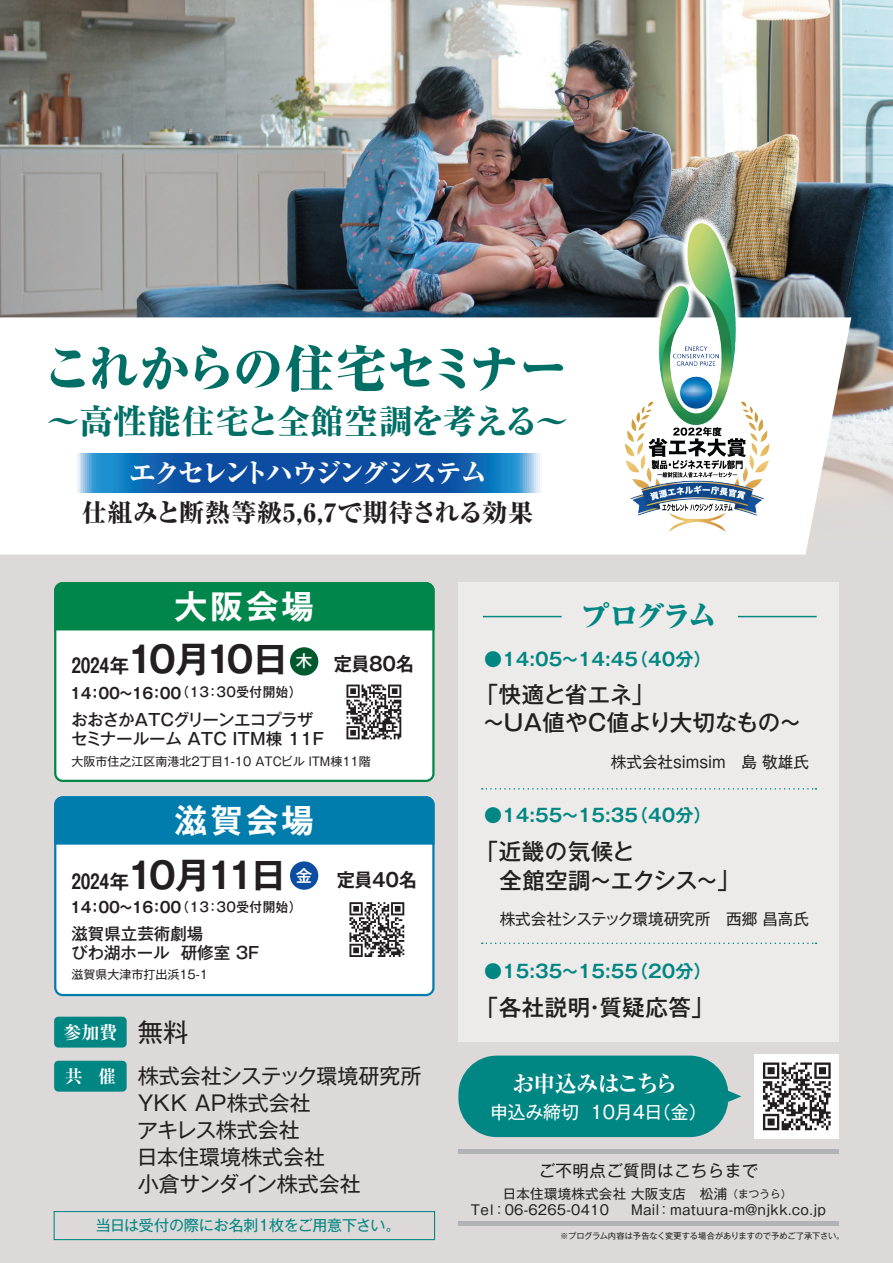
<style>
.page{position:relative;width:893px;height:1263px;background:#fff}
.page>*{position:absolute;margin:0;border:0;box-sizing:border-box;transform-origin:0 0}
.t1{font:800 expanded 50.4px "Ryumin Pro";letter-spacing:-.045em;color:#016f66}
.t2{font:700 36px "Gothic MB101 Pro De";letter-spacing:-.13em;color:#231f20}
.t3{font:800 34.05px "Ryumin Pro";color:#016f66}
.t4{font:700 33px "Gothic MB101 Pro De";letter-spacing:.08em;color:#fff}
.t5{font:800 expanded 30px "Ryumin Pro";letter-spacing:-.11em;color:#008683}
.t6{font:800 27px "Ryumin Pro";letter-spacing:-.115em;color:#fff}
.t7{font:800 25.35px "Ryumin Pro";letter-spacing:.005em;color:#231f20}
.t8{font:500 22.5px/28.5px "Gothic MB101 Pro";letter-spacing:.02em;color:#231f20}
.t9{font:500 22.5px/28.5px "Gothic MB101 Pro";letter-spacing:-.01em;color:#231f20}
.t10{font:700 expanded 22.5px "Ryumin Pro";letter-spacing:-.09em;color:#fff}
.t11{font:21px/27px "Gothic MB101 Pro";color:#231f20}
.t12{font:700 18.9px "Gothic MB101 Pro De";letter-spacing:-.02em;color:#231f20;scale:.95 1}
.t13{font:700 18px "Gothic MB101 Pro De";color:#008683}
.t14{font:18px "Gothic MB101 Pro";letter-spacing:-.01em;color:#fff}
.t15{font:700 expanded 18px "Ryumin Pro";color:#fff}
.t16{font:500 16.5px/19.5px "Gothic MB101 Pro";letter-spacing:-.045em;color:#231f20}
.t17{font:500 16.5px/19.5px "Gothic MB101 Pro";letter-spacing:-.01em;color:#231f20}
.t18{font:16.5px "Gothic MB101 Pro";letter-spacing:.025em;color:#231f20}
.t19{font:500 16.5px "Gothic MB101 Pro";color:#fff}
.t20{font:15.75px "Gothic MB101 Pro";color:#231f20}
.t21{font:700 15.15px "Gothic MB101 Pro De";letter-spacing:-.02em;color:#231f20;scale:.95 1}
.t22{font:15px "Gothic MB101 Pro";letter-spacing:-.015em;color:#008683}
.t23{font:13.5px/16.5px "Gothic MB101 Pro";letter-spacing:.02em;color:#231f20;text-align:center}
.t24{font:12px "Gothic MB101 Pro";color:#231f20}
.t25{font:8.25px "Gothic MB101 Pro";letter-spacing:-.02em;color:#231f20}
.s1{font-size:19.5px}
.s2{font-family:"Gothic MB101 Pro";font-weight:500;font-size:13.2px}
.s3{font-family:"Gothic MB101 Pro";font-weight:400;font-stretch:normal;font-size:25.5px;color:#231f20}
.s4{font-size:10.5px}
</style>
<div class="page">
<div style="left:0;top:472px;width:893px;height:791px;background:#ddd9d8"></div>
<img style="left:0;top:0;width:893px;height:395px">
<svg style="left:851px;top:395px;width:42px;height:101px"></svg>
<div style="left:458px;top:582px;width:381px;height:459px;background:#edebea"></div>
<div style="left:54px;top:630px;width:381px;height:152px;background:#fff"></div>
<svg style="left:0;top:317px;width:851px;height:238px"></svg>
<svg style="left:74px;top:453px;width:467px;height:40px"></svg>
<img style="left:601px;top:164px;width:192px;height:319px">
<img style="left:625px;top:223px;width:144px;height:309px">
<div style="left:458px;top:1055px;width:270px;height:82px;background:#008683;border-radius:38px"></div>
<hr style="left:458px;top:1150px;width:381px;height:4px;background:#b2b3b7">
<hr style="left:458px;top:1222px;width:381px;height:4px;background:#b2b3b7">
<div style="left:54px;top:1061px;width:73px;height:30px;background:#008683;border-radius:4px"></div>
<div style="left:54px;top:1017px;width:73px;height:30px;background:#008683;border-radius:4px"></div>
<div style="left:54px;top:1211px;width:381px;height:29px;border:1px solid #008683"></div>
<svg style="left:482px;top:788px;width:334px;height:2px"></svg>
<svg style="left:482px;top:942px;width:334px;height:2px"></svg>
<hr style="left:738px;top:616px;width:79px;height:1px;background:#008683">
<hr style="left:483px;top:616px;width:79px;height:1px;background:#008683">
<div style="left:290px;top:647px;width:28px;height:28px;background:#00592e;border-radius:50%"></div>
<div style="left:54px;top:582px;width:381px;height:48px;background:#00854a"></div>
<div style="left:54px;top:845px;width:381px;height:151px;background:#fff"></div>
<div style="left:290px;top:861px;width:28px;height:29px;background:#0d4da1;border-radius:50%"></div>
<div style="left:54px;top:796px;width:381px;height:49px;background:#007dad"></div>
<div style="left:755px;top:1054px;width:84px;height:84px;background:#fff"></div>
<svg style="left:763px;top:1062px;width:68px;height:68px"></svg>
<div style="left:340px;top:678px;width:68px;height:68px;background:#fff"></div>
<svg style="left:346px;top:684px;width:55px;height:55px"></svg>
<div style="left:343px;top:895px;width:68px;height:68px;background:#fff"></div>
<svg style="left:349px;top:902px;width:55px;height:55px"></svg>
<h1 class="t1" style="left:43px;top:329px;width:527px">これからの住宅セミナー</h1>
<h3 class="t3" style="left:46px;top:395px;width:524px">～高性能住宅と全館空調を考える～</h3>
<h3 class="t6" style="left:129px;top:452px;width:360px">エクセレントハウジングシステム</h3>
<h3 class="t7" style="left:81px;top:493px;width:453px">仕組みと断熱等級5,6,7で期待される効果</h3>
<h3 class="t4" style="left:174px;top:579px;width:141px">大阪会場</h3>
<h3 class="t5" style="left:580px;top:592px;width:139px">プログラム</h3>
<h2 class="t2" style="left:71px;top:630px;width:219px"><span class="s1">2024年</span>10月10日</h2>
<p class="t19" style="left:296px;top:647px;width:18px">木</p>
<p class="t21" style="left:70px;top:680px;width:245px">14：00～16：00<span class="s2">（13：30受付開始）</span></p>
<p class="t16" style="left:71px;top:707px;width:254px">おおさかＡＴＣグリーンエコプラザセミナールーム ATC ITM棟 11F</p>
<h3 class="t12" style="left:334px;top:648px;width:86px">定員80名</h3>
<p class="t24" style="left:71px;top:752px;width:301px">大阪市住之江区南港北2丁目1-10 ATCビル ITM棟11階</p>
<h3 class="t4" style="left:174px;top:793px;width:141px">滋賀会場</h3>
<h2 class="t2" style="left:71px;top:845px;width:217px"><span class="s1">2024年</span>10月11日</h2>
<p class="t19" style="left:296px;top:861px;width:18px">金</p>
<p class="t21" style="left:70px;top:894px;width:245px">14：00～16：00<span class="s2">（13：30受付開始）</span></p>
<p class="t17" style="left:71px;top:921px;width:190px">滋賀県立芸術劇場<br>びわ湖ホール 研修室 3F</p>
<p class="t24" style="left:71px;top:964px;width:138px">滋賀県大津市打出浜15-1</p>
<h3 class="t12" style="left:337px;top:864px;width:86px">定員40名</h3>
<h3 class="t15" style="left:63px;top:1018px;width:127px">参加費 <span class="s3">無料</span></h3>
<h3 class="t11" style="left:137px;top:1059px;width:286px">株式会社システック環境研究所<br>YKK AP株式会社<br>アキレス株式会社<br>日本住環境株式会社<br>小倉サンダイン株式会社</h3>
<p class="t22" style="left:96px;top:1213px;width:306px">当日は受付の際にお名刺１枚をご用意下さい。</p>
<h3 class="t15" style="left:65px;top:1062px;width:53px">共 催</h3>
<h3 class="t13" style="left:484px;top:644px;width:229px">●14:05～14:45（40分）</h3>
<h3 class="t9" style="left:476px;top:677px;width:327px">「快適と省エネ」<br>～UA値やC値より大切なもの～</h3>
<p class="t20" style="left:611px;top:749px;width:200px">株式会社simsim　島 敬雄氏</p>
<h3 class="t13" style="left:484px;top:800px;width:229px">●14:55～15:35（40分）</h3>
<h3 class="t8" style="left:499px;top:835px;width:242px;text-indent:-23px">「近畿の気候と<br>全館空調～エクシス～」</h3>
<p class="t20" style="left:500px;top:906px;width:311px">株式会社システック環境研究所　西郷 昌高氏</p>
<h3 class="t13" style="left:484px;top:956px;width:229px">●15:35～15:55（20分）</h3>
<h3 class="t8" style="left:476px;top:990px;width:239px">「各社説明・質疑応答」</h3>
<h3 class="t10" style="left:513px;top:1066px;width:166px">お申込みはこちら</h3>
<h3 class="t14" style="left:490px;top:1097px;width:218px">申込み締切 10月4日（金）</h3>
<p class="t18" style="left:539px;top:1157px;width:221px">ご不明点ご質問はこちらまで</p>
<p class="t23" style="left:471px;top:1184px;width:357px">日本住環境株式会社 大阪支店　松浦<span class="s4">（まつうら）<br></span>Tel：06-6265-0410 　Mail：matuura-m@njkk.co.jp</p>
<p class="t25" style="left:560px;top:1229px;width:286px">※プログラム内容は予告なく変更する場合がありますので予めご了承下さい。</p>
</div>
